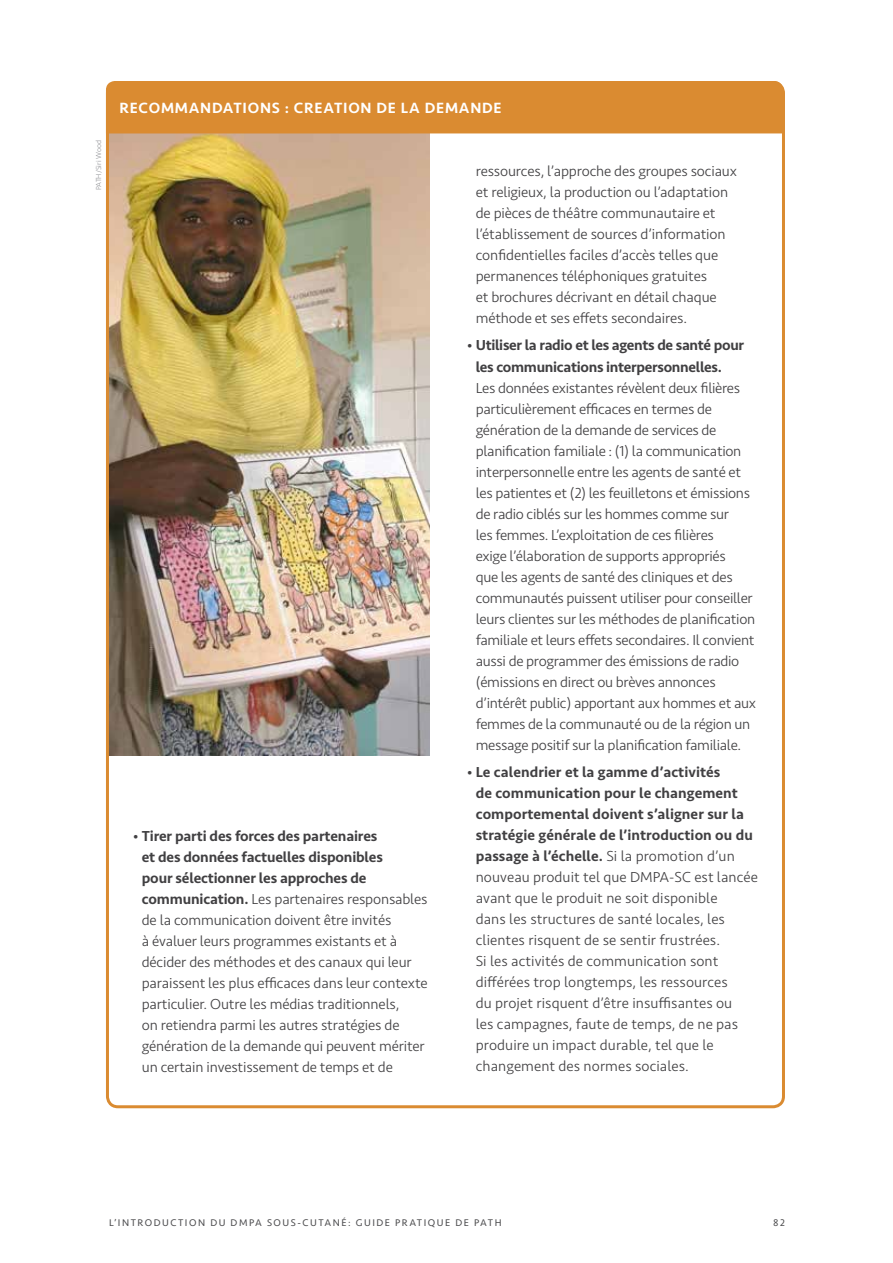
<style>
.page{position:relative;width:893px;height:1263px;background:#fff}
.page>*{position:absolute;margin:0;border:0;box-sizing:border-box;transform-origin:0 0}
.t1{font:500 15.3px "Seravek";letter-spacing:.05em;color:#fff}
.t2{font:300 15px/21px "Seravek";letter-spacing:-.01em;color:#414042}
.t3{font:500 15px/21px "Seravek";letter-spacing:-.02em;color:#414042}
.t4{font:10.05px "Seravek";letter-spacing:.15em;color:#4d4d4f}
.t5{font:300 7.5px "Seravek";color:#939498}
.s1{font-weight:500}
.s2{font-weight:300}
</style>
<div class="page">
<img style="left:110px;top:133px;width:320px;height:623px">
<div style="left:106px;top:81px;width:677px;height:52px;background:#da8b31"></div>
<p class="t5" style="left:94px;top:190px;width:51px;rotate:-90deg">PATH/Siri Wood</p>
<p class="t1" style="left:119px;top:98px;width:384px">RECOMMANDATIONS : CREATION DE LA DEMANDE</p>
<p class="t2" style="left:142px;top:826px;width:287px;text-indent:-9px">• <span class="s1">Tirer parti des forces des partenaires<br>et des données factuelles disponibles<br>pour sélectionner les approches de communication.</span> Les partenaires responsables de la communication doivent être invités<br>à évaluer leurs programmes existants et à décider des méthodes et des canaux qui leur paraissent les plus efficaces dans leur contexte particulier. Outre les médias traditionnels,<br>on retiendra parmi les autres stratégies de génération de la demande qui peuvent mériter un certain investissement de temps et de</p>
<p class="t2" style="left:476px;top:160px;width:263px">ressources, l’approche des groupes sociaux et religieux, la production ou l’adaptation de pièces de théâtre communautaire et l’établissement de sources d’information confidentielles faciles d’accès telles que permanences téléphoniques gratuites<br>et brochures décrivant en détail chaque méthode et ses effets secondaires.</p>
<p class="t3" style="left:476px;top:335px;width:270px;text-indent:-9px"><span class="s2">•</span> Utiliser la radio et les agents de santé pour les communications interpersonnelles.</p>
<p class="t2" style="left:476px;top:377px;width:282px">Les données existantes révèlent deux filières particulièrement efficaces en termes de génération de la demande de services de planification familiale : (1) la communication interpersonnelle entre les agents de santé et les patientes et (2) les feuilletons et émissions de radio ciblés sur les hommes comme sur<br>les femmes. L’exploitation de ces filières<br>exige l’élaboration de supports appropriés<br>que les agents de santé des cliniques et des communautés puissent utiliser pour conseiller leurs clientes sur les méthodes de planification familiale et leurs effets secondaires. Il convient aussi de programmer des émissions de radio (émissions en direct ou brèves annonces d’intérêt public) apportant aux hommes et aux femmes de la communauté ou de la région un message positif sur la planification familiale.</p>
<p class="t2" style="left:476px;top:762px;width:284px;text-indent:-9px">• <span class="s1">Le calendrier et la gamme d’activités<br>de communication pour le changement comportemental doivent s’aligner sur la stratégie générale de l’introduction ou du passage à l’échelle.</span> Si la promotion d’un nouveau produit tel que DMPA-SC est lancée avant que le produit ne soit disponible<br>dans les structures de santé locales, les clientes risquent de se sentir frustrées.<br>Si les activités de communication sont différées trop longtemps, les ressources<br>du projet risquent d’être insuffisantes ou<br>les campagnes, faute de temps, de ne pas produire un impact durable, tel que le changement des normes sociales.</p>
<p class="t4" style="left:109px;top:1216px;width:394px">L’INTRODUCTION DU DMPA SOUS-CUTANÉ: GUIDE PRATIQUE DE PATH</p>
<p class="t4" style="left:773px;top:1216px;width:13px">82</p>
</div>
